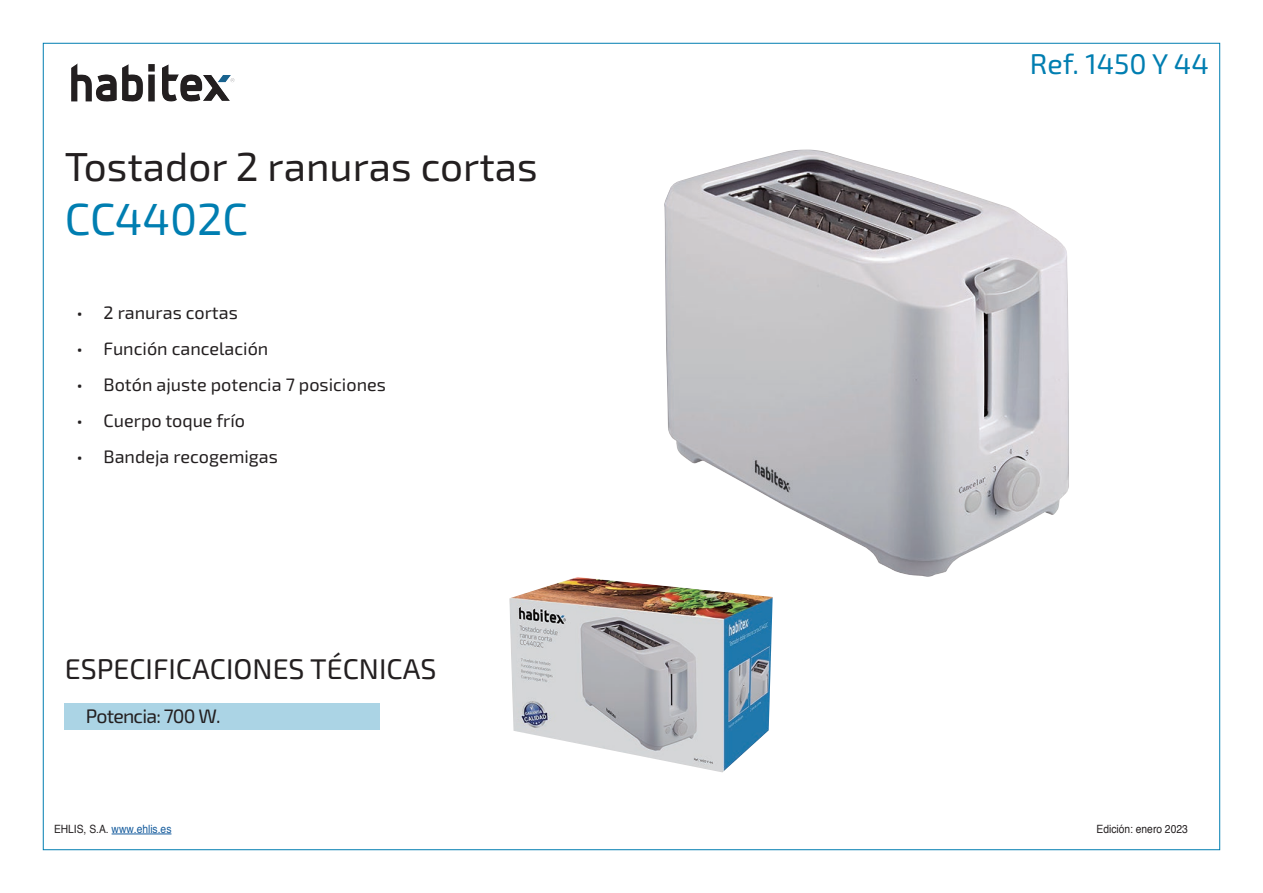
<style>
.page{position:relative;width:1263px;height:893px;background:#fff}
.page>*{position:absolute;margin:0;border:0;box-sizing:border-box;transform-origin:0 0}
.t1{font:45px "Exo 2";color:#007eb1}
.t2{font:40.5px "Exo 2";color:#231f20}
.t3{font:28.5px "Exo 2";color:#231f20}
.t4{font:28.5px "Exo 2";color:#007eb1}
.t5{font:19.5px "Exo 2";letter-spacing:-.04em;color:#231f20}
.t6{font:18px "Exo 2";color:#231f20}
.t7{font:11.4px "Helvetica";color:#175d9e;scale:.9 1}
.t8{font:11.4px "Helvetica";color:#231f20;scale:.9 1}
.s1{color:#231f20}
</style>
<div class="page">
<hr style="left:112px;top:834px;width:59px;height:1px;background:#175d9e">
<div style="left:65px;top:703px;width:315px;height:26px;background:#abd4e5"></div>
<img style="left:71px;top:63px;width:84px;height:39px">
<img style="left:664px;top:150px;width:405px;height:427px">
<img style="left:509px;top:577px;width:264px;height:195px">
<h2 class="t2" style="left:65px;top:143px;width:474px">Tostador 2 ranuras cortas</h2>
<h1 class="t1" style="left:65px;top:193px;width:185px">CC4402C</h1>
<p class="t6" style="left:77px;top:302px;width:163px">• 2 ranuras cortas</p>
<p class="t6" style="left:77px;top:338px;width:193px">• Función cancelación</p>
<p class="t6" style="left:77px;top:374px;width:311px">• Botón ajuste potencia 7 posiciones</p>
<p class="t6" style="left:77px;top:410px;width:170px">• Cuerpo toque frío</p>
<p class="t6" style="left:77px;top:446px;width:203px">• Bandeja recogemigas</p>
<h3 class="t3" style="left:65px;top:652px;width:373px">ESPECIFICACIONES TÉCNICAS</h3>
<p class="t5" style="left:86px;top:705px;width:136px">Potencia: 700 W.</p>
<h3 class="t4" style="left:1030px;top:47px;width:180px">Ref. 1450 Y 44</h3>
<p class="t7" style="left:54px;top:820px;width:132px"><span class="s1">EHLIS, S.A.</span> www.ehlis.es</p>
<p class="t8" style="left:1096px;top:820px;width:103px">Edición: enero 2023</p>
</div>
